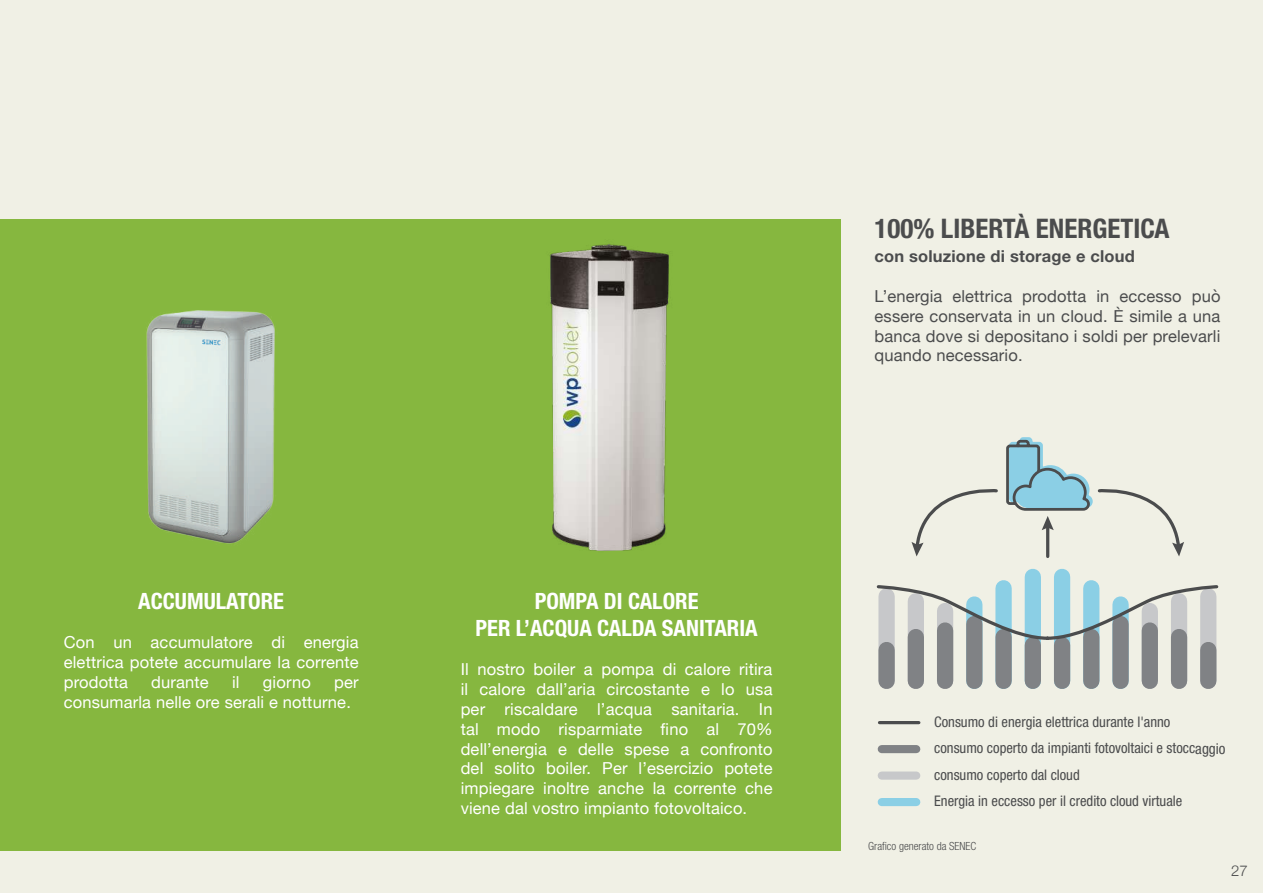
<style>
.page{position:relative;width:1263px;height:893px;background:#f0f0e5}
.page>*{position:absolute;margin:0;border:0;box-sizing:border-box;transform-origin:0 0}
.t1{font:700 condensed 27px "Helvetica Neue LT Std";color:#4b4c4d}
.t2{font:700 condensed 22.5px/27px "Helvetica Neue LT Std";color:#fff;text-align:center}
.t3{font:16.5px/19.8px "Helvetica Neue";letter-spacing:.01em;color:#fff;text-align:justify}
.t4{font:16.5px/19.8px "Helvetica Neue";letter-spacing:.01em;color:#4b4c4d;text-align:justify}
.t5{font:700 16.5px "Helvetica Neue LT Std";letter-spacing:.01em;color:#4b4c4d}
.t6{font:300 15px "Helvetica Neue";color:#4b4c4d}
.t7{font:condensed 14.55px/26.5px "Helvetica Neue LT Std";color:#4b4c4d}
.t8{font:300 condensed 11.25px "Helvetica Neue LT Std";color:#4b4c4d}
.s1{font-size:15px}
</style>
<div class="page">
<div style="left:0;top:219px;width:840px;height:631px;background:#86b73f"></div>
<img style="left:146px;top:310px;width:129px;height:234px">
<img style="left:549px;top:244px;width:120px;height:307px">
<svg style="left:878px;top:641px;width:17px;height:9px"></svg>
<svg style="left:1025px;top:577px;width:16px;height:68px"></svg>
<svg style="left:1200px;top:641px;width:16px;height:9px"></svg>
<svg style="left:1054px;top:577px;width:16px;height:68px"></svg>
<div style="left:878px;top:650px;width:17px;height:31px;background:#808285"></div>
<div style="left:908px;top:637px;width:16px;height:44px;background:#808285"></div>
<div style="left:937px;top:630px;width:16px;height:51px;background:#808285"></div>
<div style="left:966px;top:624px;width:16px;height:57px;background:#808285"></div>
<div style="left:995px;top:637px;width:17px;height:44px;background:#808285"></div>
<div style="left:1025px;top:645px;width:16px;height:36px;background:#808285"></div>
<div style="left:1200px;top:650px;width:16px;height:31px;background:#808285"></div>
<div style="left:1171px;top:637px;width:16px;height:44px;background:#808285"></div>
<div style="left:1142px;top:630px;width:16px;height:51px;background:#808285"></div>
<div style="left:1112px;top:624px;width:17px;height:57px;background:#808285"></div>
<div style="left:1083px;top:637px;width:16px;height:44px;background:#808285"></div>
<div style="left:1054px;top:645px;width:16px;height:36px;background:#808285"></div>
<svg style="left:876px;top:583px;width:343px;height:58px"></svg>
<svg style="left:1006px;top:437px;width:178px;height:119px"></svg>
<svg style="left:911px;top:489px;width:87px;height:67px"></svg>
<hr style="left:879px;top:721px;width:40px;height:3px;background:#4b4c4d">
<div style="left:882px;top:745px;width:34px;height:8px;background:#808285"></div>
<div style="left:882px;top:771px;width:34px;height:9px;background:#c7c8ca"></div>
<div style="left:882px;top:798px;width:34px;height:8px;background:#8bcfe5"></div>
<h2 class="t2" style="left:138px;top:587px;width:147px">ACCUMULATORE</h2>
<p class="t3" style="left:64px;top:634px;width:296px">Con un accumulatore di energia elettrica potete accumulare la corrente prodotta</p>
<p class="t3" style="left:151px;top:673px;width:59px">durante</p>
<p class="t3" style="left:232px;top:673px;width:9px">il</p>
<p class="t3" style="left:263px;top:673px;width:49px">giorno</p>
<p class="t3" style="left:64px;top:673px;width:296px;text-indent:270px">per consumarla nelle ore serali e notturne.</p>
<h2 class="t2" style="left:475px;top:587px;width:284px">POMPA DI CALORE<br>PER L’ACQUA CALDA SANITARIA</h2>
<p class="t3" style="left:461px;top:661px;width:313px">Il nostro boiler a pompa di calore ritira il calore dall’aria circostante e lo usa per riscaldare l’acqua sanitaria. In tal modo risparmiate fino al 70% dell’energia e delle spese a confronto del solito boiler. Per l’esercizio potete impiegare inoltre anche la corrente che viene dal vostro impianto fotovoltaico.</p>
<h1 class="t1" style="left:874px;top:212px;width:296px">100% LIBERTÀ ENERGETICA</h1>
<p class="t5" style="left:874px;top:246px;width:262px">con soluzione di storage e cloud</p>
<p class="t4" style="left:874px;top:287px;width:347px">L’energia elettrica prodotta in eccesso può essere conservata in un cloud. È simile a una banca dove si depositano i soldi per prelevarli quando necessario.</p>
<p class="t7" style="left:934px;top:708px;width:293px">Consumo di energia elettrica durante l'anno<br>consumo coperto da impianti fotovoltaici e stocc<span class="s1">aggio </span>consumo coperto dal cloud<br>Energia in eccesso per il credito cloud virtuale</p>
<p class="t8" style="left:868px;top:840px;width:110px">Grafico generato da SENEC</p>
<p class="t6" style="left:1231px;top:858px;width:18px">27</p>
</div>
